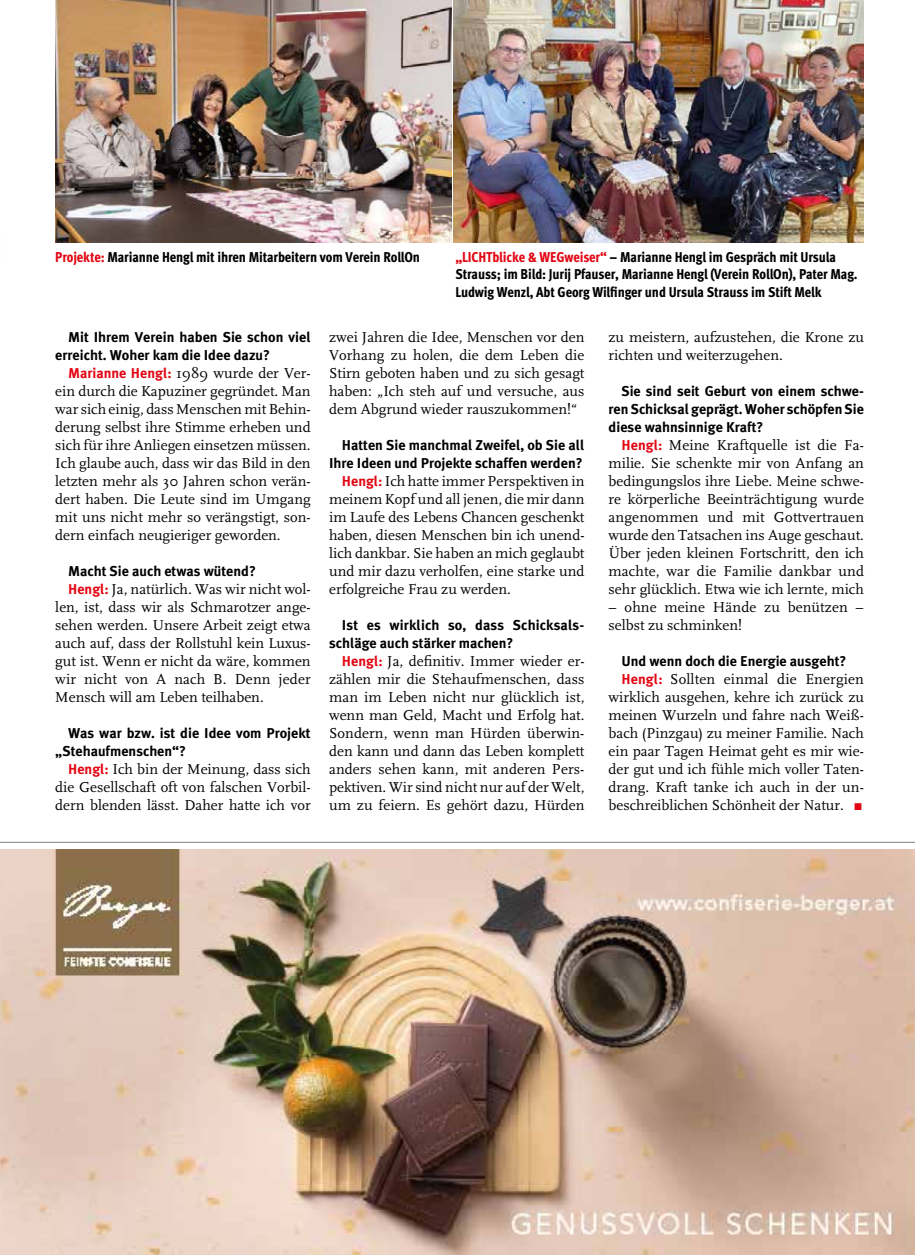
<style>
.page{position:relative;width:915px;height:1255px;background:#fff}
.page>*{position:absolute;margin:0;border:0;box-sizing:border-box;transform-origin:0 0}
.t1{font:15px/18px "FF Scala";color:#000;text-align:justify}
.t2{font:700 14.25px/18px "Meta Plus";color:#000}
.t3{font:14.25px/17.2px "Meta Cond Extra Bold LF";letter-spacing:-.01em;color:#000}
.s1{color:#e30613}
.s2{font-family:"Meta Plus";font-weight:700;font-size:14.25px;color:#e30613}
.s3{font-style:italic}
</style>
<div class="page">
<img style="left:55px;top:0;width:396px;height:242px">
<img style="left:453px;top:0;width:410px;height:242px">
<img style="left:0;top:849px;width:914px;height:405px">
<hr style="left:0;top:841px;width:914px;height:1px;background:#878787">
<p class="t3" style="left:55px;top:248px;width:366px"><span class="s1">Projekte:</span> Marianne Hengl mit ihren Mitarbeitern vom Verein RollOn</p>
<p class="t3" style="left:455px;top:248px;width:403px"><span class="s1">„LICHTblicke &amp; WEGweiser“</span> – Marianne Hengl im Gespräch mit Ursula<br>Strauss; im Bild: Jurij Pfauser, Marianne Hengl (Verein RollOn), Pater Mag.<br>Ludwig Wenzl, Abt Georg Wilfinger und Ursula Strauss im Stift Melk</p>
<p class="t2" style="left:55px;top:328px;width:257px;text-indent:13px">Mit Ihrem Verein haben Sie schon viel erreicht. Woher kam die Idee dazu?</p>
<p class="t1" style="left:55px;top:364px;width:257px;text-indent:13px"><span class="s2">Marianne Hengl:</span> 1989 wurde der Ver&shy;ein durch die Kapuziner gegründet. Man war sich einig, dass Menschen mit Behin&shy;derung selbst ihre Stimme erheben und sich für ihre Anliegen einsetzen müssen.<br>Ich glaube auch, dass wir das Bild in den letzten mehr als 30 Jahren schon verän&shy;dert haben. Die Leute sind im Umgang mit uns nicht mehr so verängstigt, son&shy;dern einfach neugieriger geworden.</p>
<p class="t2" style="left:68px;top:562px;width:189px">Macht Sie auch etwas wütend?</p>
<p class="t1" style="left:55px;top:580px;width:257px;text-indent:13px"><span class="s2">Hengl:</span> Ja, natürlich<span class="s3">.</span> Was wir nicht wol&shy;len, ist, dass wir als Schmarotzer ange&shy;sehen werden. Unsere Arbeit zeigt etwa auch auf, dass der Rollstuhl kein Luxus&shy;gut ist. Wenn er nicht da wäre, kommen wir nicht von A nach B. Denn jeder Mensch will am Leben teilhaben.</p>
<p class="t2" style="left:55px;top:724px;width:257px;text-indent:13px">Was war bzw. ist die Idee vom Projekt „Stehaufmenschen“?</p>
<p class="t1" style="left:55px;top:760px;width:257px;text-indent:13px"><span class="s2">Hengl:</span> Ich bin der Meinung, dass sich die Gesellschaft oft von falschen Vorbil&shy;dern blenden lässt. Daher hatte ich vor</p>
<p class="t1" style="left:329px;top:328px;width:257px">zwei Jahren die Idee, Menschen vor den Vorhang zu holen, die dem Leben die Stirn geboten haben und zu sich gesagt haben: „Ich steh auf und versuche, aus dem Abgrund wieder rauszukommen!“</p>
<p class="t2" style="left:329px;top:436px;width:257px;text-align:right">Hatten Sie manchmal Zweifel, ob Sie all<br>Ihre Ideen und Projekte schaffen werden?</p>
<p class="t1" style="left:329px;top:472px;width:257px;text-indent:13px"><span class="s2">Hengl:</span> Ich hatte immer Perspektiven in meinem Kopf und all jenen, die mir dann im Laufe des Lebens Chancen geschenkt haben, diesen Menschen bin ich unend&shy;lich dankbar. Sie haben an mich geglaubt und mir dazu verholfen, eine starke und erfolgreiche Frau zu werden.</p>
<p class="t2" style="left:329px;top:616px;width:257px;text-indent:13px">Ist es wirklich so, dass Schicksals&shy;schläge auch stärker machen?</p>
<p class="t1" style="left:329px;top:652px;width:257px;text-indent:13px"><span class="s2">Hengl:</span> Ja, definitiv. Immer wieder er&shy;zählen mir die Stehaufmenschen, dass man im Leben nicht nur glücklich ist, wenn man Geld, Macht und Erfolg hat.<br>Sondern, wenn man Hürden überwin&shy;den kann und dann das Leben komplett anders sehen kann, mit anderen Pers&shy;pektiven. Wir sind nicht nur auf der Welt, um zu feiern. Es gehört dazu, Hürden</p>
<p class="t1" style="left:608px;top:328px;width:257px">zu meistern, aufzustehen, die Krone zu richten und weiterzugehen.</p>
<p class="t2" style="left:608px;top:382px;width:257px;text-align:justify;text-indent:13px">Sie sind seit Geburt von einem schwe&shy;ren Schicksal geprägt. Woher schöpfen Sie diese wahnsinnige Kraft?</p>
<p class="t1" style="left:608px;top:436px;width:257px;text-indent:13px"><span class="s2">Hengl:</span> Meine Kraftquelle ist die Fa&shy;milie. Sie schenkte mir von Anfang an bedingungslos ihre Liebe. Meine schwe&shy;re körperliche Beeinträchtigung wurde angenommen und mit Gottvertrauen wurde den Tatsachen ins Auge geschaut.<br>Über jeden kleinen Fortschritt, den ich machte, war die Familie dankbar und sehr glücklich. Etwa wie ich lernte, mich</p>
<p class="t1" style="left:608px;top:598px;width:257px">– ohne meine Hände zu benützen – selbst zu schminken!</p>
<p class="t2" style="left:621px;top:652px;width:226px">Und wenn doch die Energie ausgeht?</p>
<p class="t1" style="left:608px;top:670px;width:257px;text-indent:13px"><span class="s2">Hengl:</span> Sollten einmal die Energien wirklich ausgehen, kehre ich zurück zu meinen Wurzeln und fahre nach Weiß&shy;bach (Pinzgau) zu meiner Familie. Nach ein paar Tagen Heimat geht es mir wie&shy;der gut und ich fühle mich voller Taten&shy;drang. Kraft tanke ich auch in der un&shy;beschreiblichen Schönheit der Natur. <span class="s1">π</span></p>
</div>
